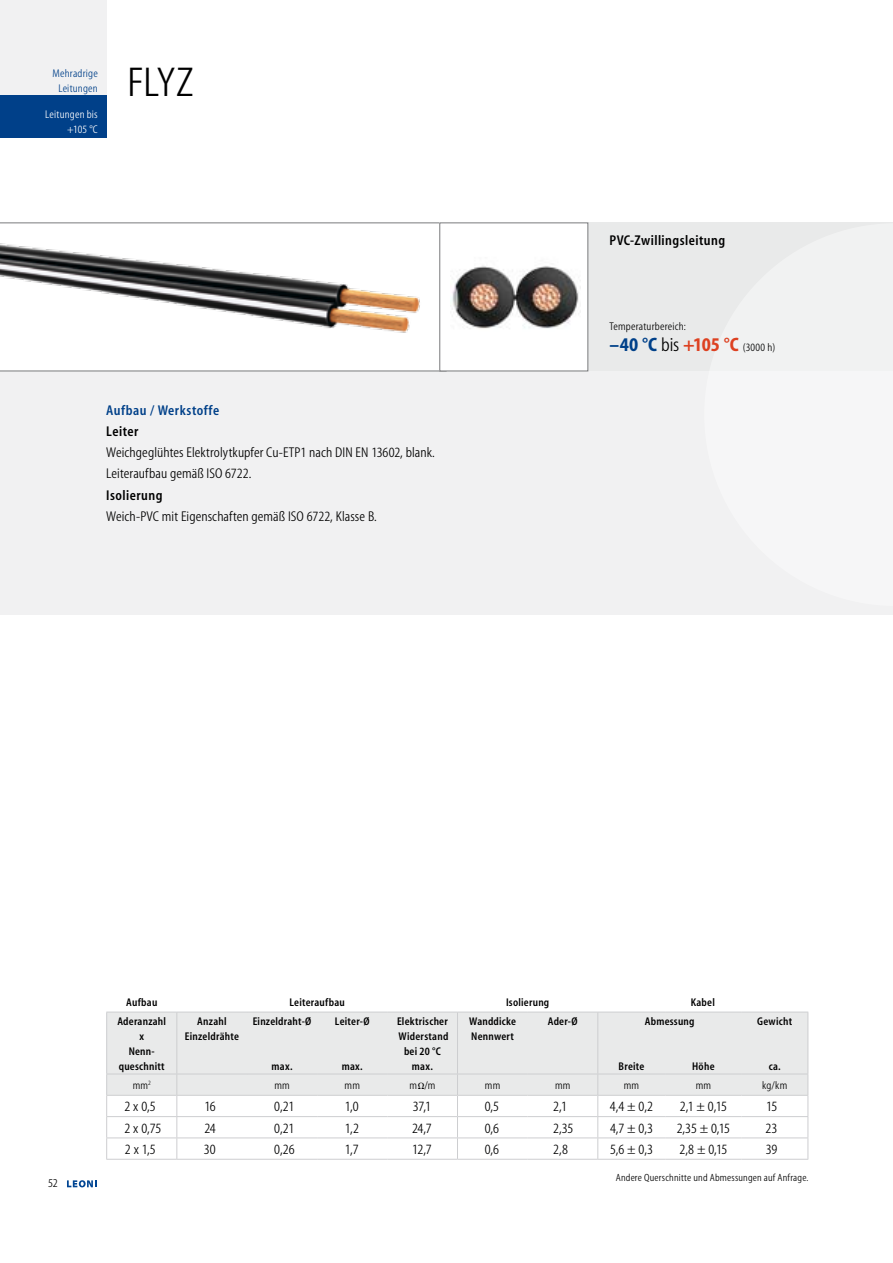
<style>
.page{position:relative;width:893px;height:1263px;background:#fff}
.page>*{position:absolute;margin:0;border:0;box-sizing:border-box;transform-origin:0 0}
.t1{font:42px "Myriad Condensed";color:#000}
.t2{font:14.25px/21.3px "Myriad Condensed";letter-spacing:.005em;color:#000}
.t3{font:semi-condensed 14.25px "Myriad";letter-spacing:.03em;color:#000}
.t4{font:semi-condensed 14.25px "Myriad";letter-spacing:.035em;color:#004089}
.t5{font:12px "Myriad Condensed";color:#000}
.t6{font:semi-condensed 11.25px/15px "Myriad";letter-spacing:.02em;color:#000;text-align:center}
.t7{font:11.25px/21.3px "Myriad Condensed";letter-spacing:.015em;color:#000}
.t8{font:11.25px/15px "Myriad Condensed";letter-spacing:.02em;color:#004089;text-align:center}
.t9{font:11.25px/15px "Myriad Condensed";letter-spacing:.015em;color:#fff;text-align:right}
.t10{font:10.5px "Myriad Condensed";letter-spacing:.02em;color:#000}
.s1{font-family:"Myriad";font-weight:700;font-stretch:condensed;font-size:19.5px;color:#004089}
.s2{font-size:19.5px}
.s3{font-family:"Myriad";font-weight:700;font-stretch:condensed;font-size:19.5px;color:#dd4121}
</style>
<div class="page">
<svg style="left:67px;top:1180px;width:29px;height:7px"></svg>
<div style="left:0;top:223px;width:893px;height:391px;background:#f1f1f2"></div>
<div style="left:407px;top:222px;width:486px;height:149px;background:#e9eaea"></div>
<div style="left:0;top:0;width:106px;height:96px;background:#f1f1f2"></div>
<div style="left:0;top:96px;width:106px;height:42px;background:#004089"></div>
<svg style="left:0;top:222px;width:439px;height:149px"></svg>
<div style="left:440px;top:223px;width:148px;height:148px;background:#fff"></div>
<img style="left:451px;top:265px;width:130px;height:64px">
<div style="left:439px;top:222px;width:149px;height:149px;border:1px solid #797a7c"></div>
<div style="left:107px;top:1013px;width:700px;height:61px;background:#e9eaea"></div>
<hr style="left:106px;top:1012px;width:71px;height:1px;background:#cdced0">
<svg style="left:106px;top:1012px;width:1px;height:17px"></svg>
<hr style="left:177px;top:1012px;width:70px;height:1px;background:#cdced0">
<svg style="left:176px;top:1013px;width:1px;height:16px"></svg>
<hr style="left:247px;top:1012px;width:70px;height:1px;background:#cdced0">
<hr style="left:317px;top:1012px;width:70px;height:1px;background:#cdced0">
<hr style="left:387px;top:1012px;width:70px;height:1px;background:#cdced0">
<hr style="left:457px;top:1012px;width:71px;height:1px;background:#cdced0">
<svg style="left:457px;top:1013px;width:1px;height:16px"></svg>
<hr style="left:528px;top:1012px;width:70px;height:1px;background:#cdced0">
<hr style="left:106px;top:1029px;width:1px;height:45px;background:#cdced0">
<hr style="left:176px;top:1029px;width:1px;height:45px;background:#cdced0">
<hr style="left:457px;top:1029px;width:1px;height:45px;background:#cdced0">
<hr style="left:598px;top:1012px;width:67px;height:1px;background:#cdced0">
<svg style="left:597px;top:1013px;width:1px;height:16px"></svg>
<hr style="left:665px;top:1012px;width:76px;height:1px;background:#cdced0">
<hr style="left:741px;top:1012px;width:67px;height:1px;background:#cdced0">
<svg style="left:807px;top:1013px;width:1px;height:16px"></svg>
<hr style="left:807px;top:1029px;width:1px;height:45px;background:#cdced0">
<hr style="left:597px;top:1029px;width:1px;height:45px;background:#cdced0">
<hr style="left:106px;top:1159px;width:71px;height:1px;background:#cdced0">
<hr style="left:177px;top:1159px;width:70px;height:1px;background:#cdced0">
<hr style="left:247px;top:1159px;width:70px;height:1px;background:#cdced0">
<hr style="left:317px;top:1159px;width:70px;height:1px;background:#cdced0">
<hr style="left:387px;top:1159px;width:70px;height:1px;background:#cdced0">
<hr style="left:457px;top:1159px;width:71px;height:1px;background:#cdced0">
<hr style="left:528px;top:1159px;width:70px;height:1px;background:#cdced0">
<hr style="left:598px;top:1159px;width:67px;height:1px;background:#cdced0">
<hr style="left:665px;top:1159px;width:76px;height:1px;background:#cdced0">
<hr style="left:741px;top:1159px;width:67px;height:1px;background:#cdced0">
<svg style="left:106px;top:1074px;width:702px;height:85px"></svg>
<p class="t8" style="left:53px;top:66px;width:47px">Mehradrige<br>Leitungen</p>
<p class="t9" style="left:45px;top:107px;width:54px">Leitungen bis +105 °C</p>
<h1 class="t1" style="left:128px;top:61px;width:67px">FLYZ</h1>
<p class="t4" style="left:106px;top:403px;width:114px">Aufbau / Werkstoffe</p>
<p class="t3" style="left:106px;top:424px;width:34px">Leiter</p>
<p class="t2" style="left:106px;top:442px;width:330px">Weichgeglühtes Elektrolytkupfer Cu-ETP1 nach DIN EN 13602, blank.<br>Leiteraufbau gemäß ISO 6722.</p>
<p class="t3" style="left:106px;top:488px;width:58px">Isolierung</p>
<p class="t2" style="left:106px;top:506px;width:272px">Weich-PVC mit Eigenschaften gemäß ISO 6722, Klasse B.</p>
<p class="t3" style="left:609px;top:233px;width:117px">PVC-Zwillingsleitung</p>
<p class="t7" style="left:609px;top:316px;width:167px">Temperaturbereich:<br><span class="s1">–40 °C</span> <span class="s2">bis</span> <span class="s3">+105 °C</span> (3000 h)</p>
<p class="t5" style="left:48px;top:1177px;width:11px">52</p>
<p class="t6" style="left:126px;top:995px;width:33px">Aufbau</p>
<p class="t6" style="left:289px;top:995px;width:57px">Leiteraufbau</p>
<p class="t6" style="left:506px;top:995px;width:45px">Isolierung</p>
<p class="t6" style="left:691px;top:995px;width:26px">Kabel</p>
<p class="t6" style="left:117px;top:1014px;width:50px">Aderanzahl x<br>Nenn&shy;queschnitt</p>
<p class="t6" style="left:185px;top:1014px;width:56px">Anzahl<br>Einzeldrähte</p>
<p class="t6" style="left:253px;top:1014px;width:60px">Einzeldraht-Ø</p>
<p class="t6" style="left:335px;top:1014px;width:36px">Leiter-Ø</p>
<p class="t6" style="left:342px;top:1059px;width:22px">max.</p>
<p class="t6" style="left:397px;top:1014px;width:53px">Elektrischer<br>Widerstand bei 20 °C max.</p>
<p class="t6" style="left:469px;top:1014px;width:49px;text-align:left">Wanddicke<br>Nennwert</p>
<p class="t6" style="left:548px;top:1014px;width:31px">Ader-Ø</p>
<p class="t6" style="left:645px;top:1014px;width:51px">Abmessung</p>
<p class="t6" style="left:757px;top:1014px;width:36px">Gewicht</p>
<p class="t6" style="left:619px;top:1059px;width:27px">Breite</p>
<p class="t6" style="left:692px;top:1059px;width:24px">Höhe</p>
<p class="t6" style="left:769px;top:1059px;width:13px">ca.</p>
<p class="t6" style="left:272px;top:1059px;width:22px">max.</p>
<p class="t7" style="left:133px;top:1075px;width:20px">mm<sup>2</sup></p>
<p class="t7" style="left:274px;top:1075px;width:17px">mm</p>
<p class="t7" style="left:345px;top:1075px;width:17px">mm</p>
<p class="t7" style="left:409px;top:1075px;width:28px">m /m</p>
<p class="t7" style="left:485px;top:1075px;width:17px">mm</p>
<p class="t7" style="left:555px;top:1075px;width:17px">mm</p>
<p class="t7" style="left:624px;top:1075px;width:17px">mm</p>
<p class="t7" style="left:696px;top:1075px;width:17px">mm</p>
<p class="t7" style="left:762px;top:1075px;width:27px">kg/km</p>
<p class="t2" style="left:124px;top:1096px;width:33px">2 x 0,5</p>
<p class="t2" style="left:204px;top:1096px;width:13px">16</p>
<p class="t2" style="left:274px;top:1096px;width:22px">0,21</p>
<p class="t2" style="left:345px;top:1096px;width:16px">1,0</p>
<p class="t2" style="left:413px;top:1096px;width:20px">37,1</p>
<p class="t2" style="left:485px;top:1096px;width:16px">0,5</p>
<p class="t2" style="left:553px;top:1096px;width:15px">2,1</p>
<p class="t2" style="left:610px;top:1096px;width:45px">4,4 ± 0,2</p>
<p class="t2" style="left:680px;top:1096px;width:49px">2,1 ± 0,15</p>
<p class="t2" style="left:766px;top:1096px;width:13px">15</p>
<p class="t2" style="left:124px;top:1118px;width:38px">2 x 0,75</p>
<p class="t2" style="left:204px;top:1118px;width:13px">24</p>
<p class="t2" style="left:274px;top:1118px;width:22px">0,21</p>
<p class="t2" style="left:345px;top:1118px;width:16px">1,2</p>
<p class="t2" style="left:412px;top:1118px;width:21px">24,7</p>
<p class="t2" style="left:485px;top:1118px;width:16px">0,6</p>
<p class="t2" style="left:553px;top:1118px;width:22px">2,35</p>
<p class="t2" style="left:610px;top:1118px;width:44px">4,7 ± 0,3</p>
<p class="t2" style="left:677px;top:1118px;width:55px">2,35 ± 0,15</p>
<p class="t2" style="left:766px;top:1118px;width:13px">23</p>
<p class="t2" style="left:125px;top:1139px;width:32px">2 x 1,5</p>
<p class="t2" style="left:204px;top:1139px;width:13px">30</p>
<p class="t2" style="left:274px;top:1139px;width:22px">0,26</p>
<p class="t2" style="left:345px;top:1139px;width:15px">1,7</p>
<p class="t2" style="left:412px;top:1139px;width:21px">12,7</p>
<p class="t2" style="left:485px;top:1139px;width:16px">0,6</p>
<p class="t2" style="left:553px;top:1139px;width:16px">2,8</p>
<p class="t2" style="left:610px;top:1139px;width:44px">5,6 ± 0,3</p>
<p class="t2" style="left:679px;top:1139px;width:49px">2,8 ± 0,15</p>
<p class="t2" style="left:766px;top:1139px;width:13px">39</p>
<p class="t10" style="left:616px;top:1172px;width:194px">Andere Querschnitte und Abmessungen auf Anfrage.</p>
</div>
